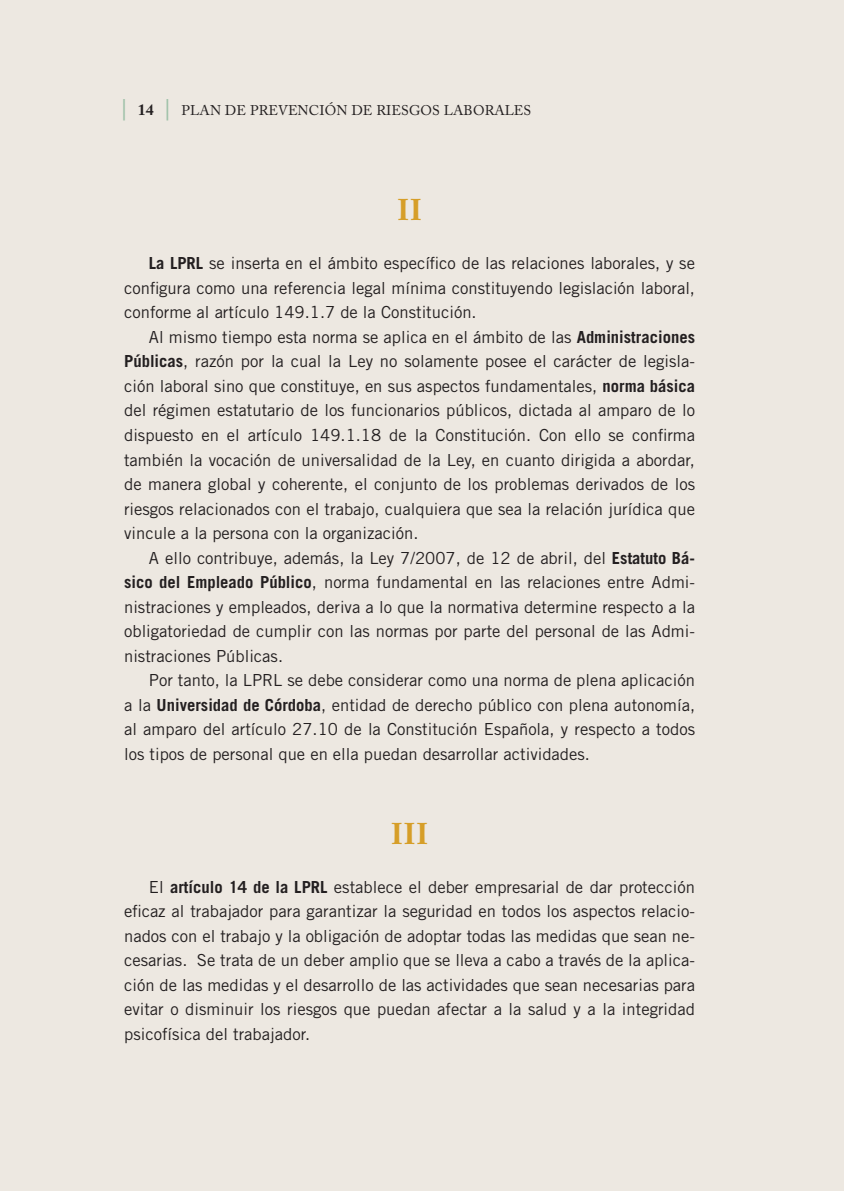
<style>
.page{position:relative;width:844px;height:1191px;background:#fff}
.page>*{position:absolute;margin:0;border:0;box-sizing:border-box;transform-origin:0 0}
.t1{font:700 29.75px "Adobe Caslon Pro";color:#d69e28}
.t2{font:16.62px/24.5px "Trade Gothic";color:#231f20;text-align:justify}
.t3{font:14px "Adobe Caslon Pro";letter-spacing:.01em;color:#231f20}
.s1{font-weight:700;font-size:21px;color:#9ec1a8}
.s2{font-weight:700;font-size:15.75px}
.s3{font-weight:700}
</style>
<div class="page">
<div style="left:0;top:0;width:842px;height:1191px;background:#ede8e1"></div>
<p class="t3" style="left:120px;top:102px;width:412px"><span class="s1">|</span> <span class="s2">14</span> <span class="s1">|</span> PLAN DE PREVENCIÓN DE RIESGOS LABORALES</p>
<h1 class="t1" style="left:397px;top:193px;width:26px">II</h1>
<p class="t2" style="left:124px;top:251px;width:572px;text-indent:25px"><span class="s3">La LPRL</span> se inserta en el ámbito específico de las relaciones laborales, y se configura como una referencia legal mínima constituyendo legislación laboral, conforme al artículo 149.1.7 de la Constitución.</p>
<p class="t2" style="left:124px;top:324px;width:572px;text-indent:25px">Al mismo tiempo esta norma se aplica en el ámbito de las <span class="s3">Administraciones Públicas</span>, razón por la cual la Ley no solamente posee el carácter de legisla&shy;ción laboral sino que constituye, en sus aspectos fundamentales, <span class="s3">norma básica </span>del régimen estatutario de los funcionarios públicos, dictada al amparo de lo dispuesto en el artículo 149.1.18 de la Constitución. Con ello se confirma también la vocación de universalidad de la Ley, en cuanto dirigida a abordar, de manera global y coherente, el conjunto de los problemas derivados de los riesgos relacionados con el trabajo, cualquiera que sea la relación jurídica que vincule a la persona con la organización.</p>
<p class="t2" style="left:124px;top:545px;width:572px;text-indent:25px">A ello contribuye, además, la Ley 7/2007, de 12 de abril, del <span class="s3">Estatuto Bá&shy;sico del Empleado Público</span>, norma fundamental en las relaciones entre Admi&shy;nistraciones y empleados, deriva a lo que la normativa determine respecto a la obligatoriedad de cumplir con las normas por parte del personal de las Admi&shy;nistraciones Públicas.</p>
<p class="t2" style="left:124px;top:668px;width:572px;text-indent:25px">Por tanto, la LPRL se debe considerar como una norma de plena aplicación a la <span class="s3">Universidad de Córdoba</span>, entidad de derecho público con plena autonomía, al amparo del artículo 27.10 de la Constitución Española, y respecto a todos los tipos de personal que en ella puedan desarrollar actividades.</p>
<h1 class="t1" style="left:390px;top:816px;width:39px">III</h1>
<p class="t2" style="left:124px;top:874px;width:572px;text-indent:25px">El <span class="s3">artículo 14 de la LPRL</span> establece el deber empresarial de dar protección eficaz al trabajador para garantizar la seguridad en todos los aspectos relacio&shy;nados con el trabajo y la obligación de adoptar todas las medidas que sean ne&shy;cesarias. Se trata de un deber amplio que se lleva a cabo a través de la aplica&shy;ción de las medidas y el desarrollo de las actividades que sean necesarias para evitar o disminuir los riesgos que puedan afectar a la salud y a la integridad psicofísica del trabajador.</p>
</div>
